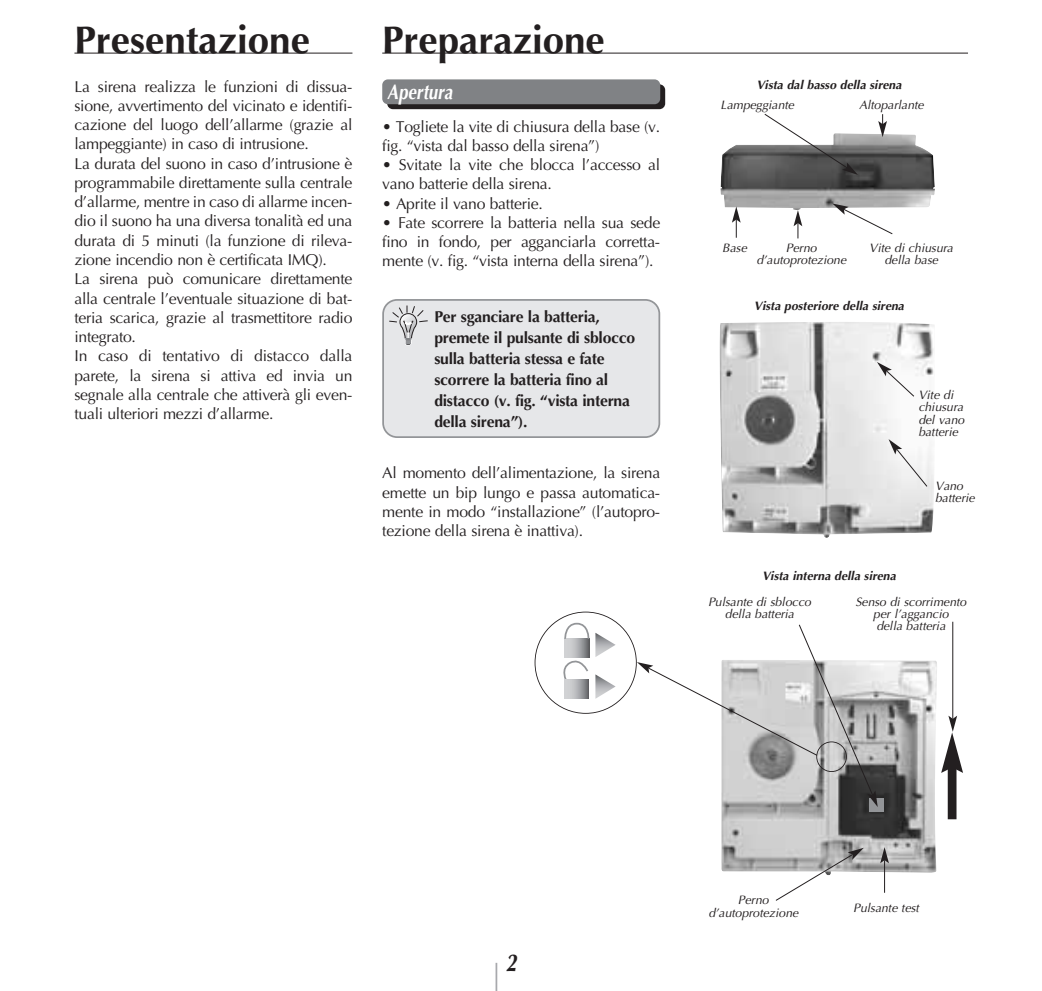
<style>
.page{position:relative;width:1042px;height:991px;background:#fff}
.page>*{position:absolute;margin:0;border:0;box-sizing:border-box;transform-origin:0 0}
.t1{font:700 38.5px "Optima";color:#231f20}
.t2{font:italic 700 24.5px "Optima";color:#231f20;scale:.8 1}
.t3{font:italic 700 21px "Optima";color:#fff;scale:.8 1}
.t4{font:15.75px/19.2px "Optima";letter-spacing:-.015em;color:#231f20}
.t5{font:700 15.75px/21px "Optima";letter-spacing:-.015em;color:#231f20}
.t6{font:italic 12.25px/12.2px "Optima";color:#231f20;text-align:center}
.t7{font:italic 700 12.25px "Optima";color:#231f20}
</style>
<div class="page">
<div style="left:387px;top:84px;width:278px;height:25px;background:linear-gradient(to right,#2e2b2c,#2c292a);border-radius:6px"></div>
<div style="left:382px;top:79px;width:278px;height:25px;background:#808285;border-radius:6px"></div>
<img style="left:720px;top:133px;width:214px;height:77px">
<hr style="left:382px;top:53px;width:585px;height:1px;background:#231f20">
<hr style="left:74px;top:53px;width:278px;height:1px;background:#231f20">
<hr style="left:495px;top:962px;width:2px;height:28px;background:#a8a9ad">
<img style="left:721px;top:660px;width:216px;height:215px">
<svg style="left:878px;top:114px;width:8px;height:23px"></svg>
<svg style="left:763px;top:113px;width:94px;height:62px"></svg>
<svg style="left:731px;top:206px;width:9px;height:32px"></svg>
<svg style="left:793px;top:210px;width:9px;height:28px"></svg>
<svg style="left:832px;top:203px;width:61px;height:32px"></svg>
<div style="left:947px;top:765px;width:9px;height:54px;background:#231f20"></div>
<hr style="left:952px;top:621px;width:1px;height:97px;background:#231f20">
<svg style="left:941px;top:715px;width:21px;height:58px"></svg>
<svg style="left:774px;top:847px;width:89px;height:54px"></svg>
<hr style="left:884px;top:860px;width:1px;height:32px;background:#231f20">
<svg style="left:880px;top:847px;width:8px;height:16px"></svg>
<img style="left:719px;top:322px;width:215px;height:216px">
<div style="left:868px;top:798px;width:15px;height:14px;background:#939598"></div>
<svg style="left:563px;top:622px;width:52px;height:76px"></svg>
<div style="left:534px;top:611px;width:102px;height:102px;border:2px solid #231f20;border-radius:50%"></div>
<svg style="left:636px;top:624px;width:241px;height:183px"></svg>
<div style="left:816px;top:741px;width:30px;height:31px;border:2px solid #231f20;border-radius:50%"></div>
<div style="left:382px;top:299px;width:278px;height:139px;background:#e6e7e9"></div>
<svg style="left:876px;top:362px;width:38px;height:35px"></svg>
<svg style="left:888px;top:439px;width:40px;height:48px"></svg>
<h1 class="t1" style="left:74px;top:24px;width:237px">Presentazione</h1>
<h1 class="t1" style="left:382px;top:24px;width:224px">Preparazione</h1>
<p class="t4" style="left:74px;top:78px;width:279px">La sirena realizza le funzioni di dissua&shy;sione, avvertimento del vicinato e identifi&shy;cazione del luogo dell’allarme (grazie al lampeggiante) in caso di intrusione.<br>La durata del suono in caso d’intrusione è programmabile direttamente sulla centrale d’allarme, mentre in caso di allarme incen&shy;dio il suono ha una diversa tonalità ed una durata di 5 minuti (la funzione di rileva&shy;zione incendio non è certificata IMQ).<br>La sirena può comunicare direttamente alla centrale l’eventuale situazione di bat&shy;teria scarica, grazie al trasmettitore radio integrato.<br>In caso di tentativo di distacco dalla parete, la sirena si attiva ed invia un segnale alla centrale che attiverà gli even&shy;tuali ulteriori mezzi d’allarme.</p>
<h3 class="t3" style="left:387px;top:83px;width:83px">Apertura</h3>
<p class="t4" style="left:382px;top:118px;width:279px">• Togliete la vite di chiusura della base (v. fig. “vista dal basso della sirena”)</p>
<p class="t4" style="left:382px;top:157px;width:279px">• Svitate la vite che blocca l’accesso al vano batterie della sirena.</p>
<p class="t4" style="left:382px;top:195px;width:162px">• Aprite il vano batterie.</p>
<p class="t4" style="left:382px;top:214px;width:279px;text-align:justify">• Fate scorrere la batteria nella sua sede fino in fondo, per agganciarla corretta&shy;mente (v. fig. “vista interna della sirena”).</p>
<p class="t5" style="left:434px;top:307px;width:202px">Per sganciare la batteria, premete il pulsante di sblocco sulla batteria stessa e fate scorrere la batteria fino al distacco (v. fig. “vista interna della sirena”).</p>
<p class="t4" style="left:382px;top:465px;width:279px;text-align:justify">Al momento dell’alimentazione, la sirena emette un bip lungo e passa automatica&shy;mente in modo “installazione” (l’autopro&shy;tezione della sirena è inattiva).</p>
<p class="t7" style="left:756px;top:79px;width:146px">Vista dal basso della sirena</p>
<p class="t6" style="left:720px;top:100px;width:75px">Lampeggiante</p>
<p class="t6" style="left:858px;top:100px;width:66px">Altoparlante</p>
<p class="t6" style="left:722px;top:243px;width:26px">Base</p>
<p class="t6" style="left:756px;top:243px;width:91px">Perno d’autoprotezione</p>
<p class="t6" style="left:869px;top:243px;width:85px">Vite di chiusura della base</p>
<p class="t7" style="left:753px;top:301px;width:152px">Vista posteriore della sirena</p>
<p class="t6" style="left:918px;top:390px;width:47px;text-align:left">Vite di chiusura del vano batterie</p>
<p class="t6" style="left:934px;top:481px;width:41px;text-align:left">Vano batterie</p>
<p class="t7" style="left:762px;top:570px;width:135px">Vista interna della sirena</p>
<p class="t6" style="left:708px;top:596px;width:104px">Pulsante di sblocco della batteria</p>
<p class="t6" style="left:855px;top:596px;width:112px">Senso di scorrimento per l’aggancio<br>della batteria</p>
<h2 class="t2" style="left:505px;top:952px;width:15px">2</h2>
<p class="t6" style="left:708px;top:895px;width:91px">Perno d’autoprotezione</p>
<p class="t6" style="left:853px;top:902px;width:67px">Pulsante test</p>
</div>
